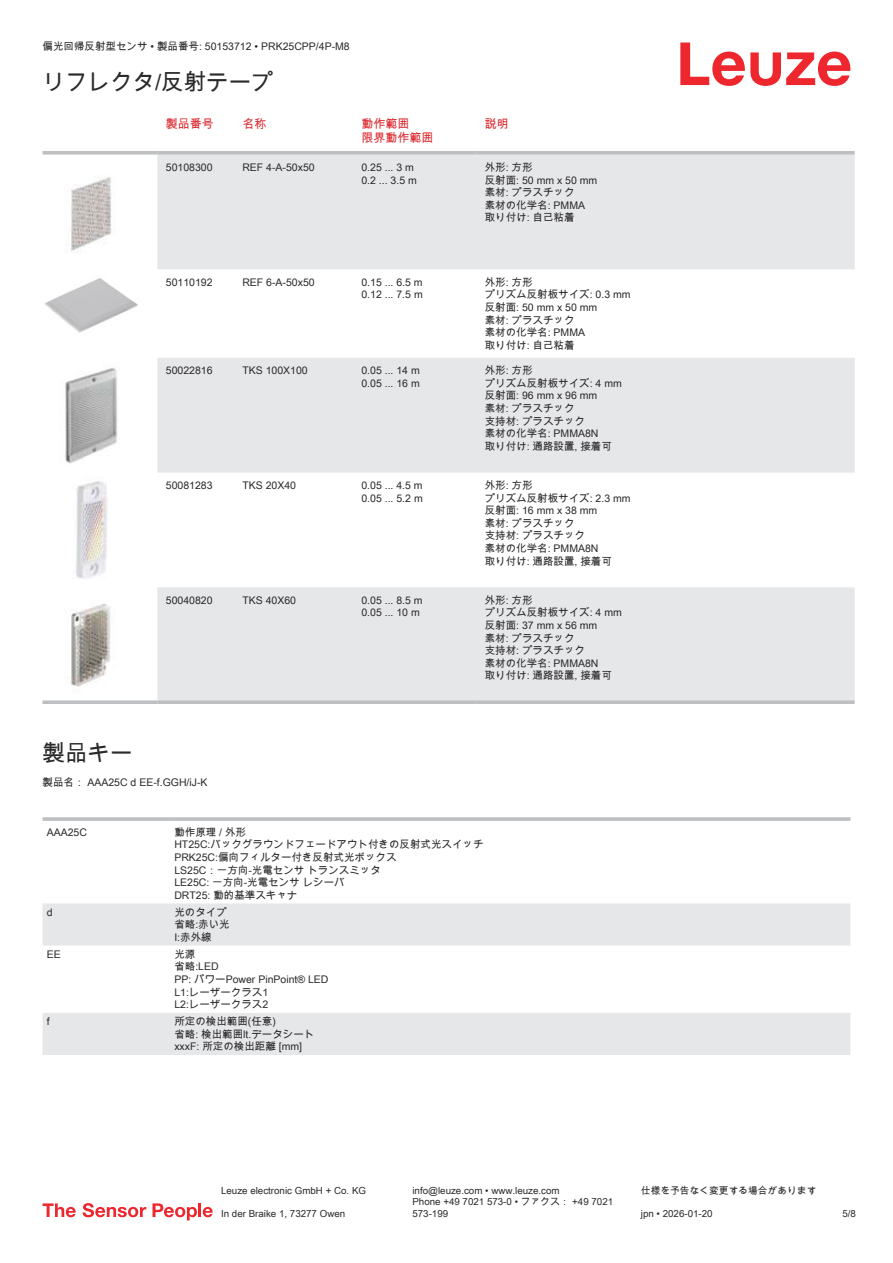
<style>
.page{position:relative;width:893px;height:1263px;background:#fff}
.page>*{position:absolute;margin:0;border:0;box-sizing:border-box;transform-origin:0 0}
.t1{font:22.5px "Arial Unicode MS";color:#2b292a}
.t2{font:12px/14.4px "Arial Unicode MS";color:#db2a30}
.t3{font:10.5px/12.6px "Arial Unicode MS";color:#2b292a}
.t4{font:9.75px/11.7px "Arial Unicode MS";color:#2b292a}
</style>
<div class="page">
<svg style="left:680px;top:43px;width:170px;height:43px"></svg>
<svg style="left:157px;top:155px;width:698px;height:545px;fill:#e6e7e9"></svg>
<svg style="left:43px;top:151px;width:114px;height:4px"></svg>
<svg style="left:157px;top:151px;width:77px;height:4px"></svg>
<svg style="left:234px;top:151px;width:119px;height:4px"></svg>
<svg style="left:353px;top:151px;width:123px;height:4px"></svg>
<svg style="left:476px;top:151px;width:379px;height:4px;background:#c1c3c5"></svg>
<svg style="left:43px;top:700px;width:114px;height:4px"></svg>
<svg style="left:157px;top:700px;width:77px;height:4px"></svg>
<svg style="left:234px;top:700px;width:119px;height:4px"></svg>
<svg style="left:353px;top:700px;width:123px;height:4px"></svg>
<svg style="left:476px;top:700px;width:379px;height:4px;background:#c1c3c5"></svg>
<img style="left:71px;top:177px;width:41px;height:75px">
<img style="left:44px;top:278px;width:94px;height:55px">
<img style="left:65px;top:368px;width:53px;height:96px">
<img style="left:73px;top:481px;width:34px;height:98px">
<img style="left:70px;top:603px;width:41px;height:84px">
<svg style="left:43px;top:903px;width:807px;height:152px;fill:#e6e7e9"></svg>
<svg style="left:43px;top:817px;width:127px;height:4px"></svg>
<hr style="left:170px;top:817px;width:680px;height:4px;background:#c4c6c8">
<svg style="left:43px;top:1203px;width:33px;height:14px"></svg>
<svg style="left:83px;top:1203px;width:63px;height:14px"></svg>
<svg style="left:153px;top:1203px;width:44px;height:17px"></svg>
<hr style="left:198px;top:1203px;width:3px;height:14px;background:#ed272d">
<svg style="left:203px;top:1207px;width:10px;height:10px"></svg>
<p class="t3" style="left:43px;top:40px;width:309px">偏光回帰反射型センサ • 製品番号: 50153712 • PRK25CPP/4P-M8</p>
<h1 class="t1" style="left:43px;top:66px;width:233px">リフレクタ/反射テープ</h1>
<p class="t2" style="left:166px;top:116px;width:49px">製品番号</p>
<p class="t2" style="left:242px;top:116px;width:25px">名称</p>
<p class="t2" style="left:361px;top:116px;width:74px">動作範囲<br>限界動作範囲</p>
<p class="t2" style="left:485px;top:116px;width:25px">説明</p>
<p class="t3" style="left:166px;top:161px;width:48px">50108300</p>
<p class="t3" style="left:242px;top:161px;width:74px">REF 4-A-50x50</p>
<p class="t3" style="left:361px;top:161px;width:57px">0.25 ... 3 m<br>0.2 ... 3.5 m</p>
<p class="t3" style="left:485px;top:161px;width:114px">外形: 方形<br>反射面: 50 mm x 50 mm素材: プラスチック<br>素材の化学名: PMMA取り付け: 自己粘着</p>
<h1 class="t1" style="left:43px;top:736px;width:91px">製品キー</h1>
<p class="t3" style="left:166px;top:276px;width:48px">50110192</p>
<p class="t3" style="left:242px;top:276px;width:74px">REF 6-A-50x50</p>
<p class="t3" style="left:361px;top:276px;width:63px">0.15 ... 6.5 m<br>0.12 ... 7.5 m</p>
<p class="t3" style="left:485px;top:276px;width:147px">外形: 方形<br>プリズム反射板サイズ: 0.3 mm反射面: 50 mm x 50 mm<br>素材: プラスチック<br>素材の化学名: PMMA<br>取り付け: 自己粘着</p>
<p class="t3" style="left:166px;top:364px;width:48px">50022816</p>
<p class="t3" style="left:242px;top:364px;width:67px">TKS 100X100</p>
<p class="t3" style="left:361px;top:364px;width:60px">0.05 ... 14 m<br>0.05 ... 16 m</p>
<p class="t3" style="left:485px;top:364px;width:139px">外形: 方形<br>プリズム反射板サイズ: 4 mm反射面: 96 mm x 96 mm<br>素材: プラスチック<br>支持材: プラスチック<br>素材の化学名: PMMA8N<br>取り付け: 通路設置, 接着可</p>
<p class="t3" style="left:166px;top:479px;width:48px">50081283</p>
<p class="t3" style="left:242px;top:479px;width:55px">TKS 20X40</p>
<p class="t3" style="left:361px;top:479px;width:63px">0.05 ... 4.5 m<br>0.05 ... 5.2 m</p>
<p class="t3" style="left:485px;top:479px;width:147px">外形: 方形<br>プリズム反射板サイズ: 2.3 mm反射面: 16 mm x 38 mm<br>素材: プラスチック<br>支持材: プラスチック<br>素材の化学名: PMMA8N<br>取り付け: 通路設置, 接着可</p>
<p class="t3" style="left:166px;top:594px;width:48px">50040820</p>
<p class="t3" style="left:242px;top:594px;width:55px">TKS 40X60</p>
<p class="t3" style="left:361px;top:594px;width:63px">0.05 ... 8.5 m<br>0.05 ... 10 m</p>
<p class="t3" style="left:485px;top:594px;width:139px">外形: 方形<br>プリズム反射板サイズ: 4 mm反射面: 37 mm x 56 mm<br>素材: プラスチック<br>支持材: プラスチック<br>素材の化学名: PMMA8N<br>取り付け: 通路設置, 接着可</p>
<p class="t3" style="left:43px;top:776px;width:167px">製品名： AAA25C d EE-f.GGH/iJ-K</p>
<p class="t3" style="left:47px;top:825px;width:42px">AAA25C</p>
<p class="t3" style="left:174px;top:825px;width:311px">動作原理 / 外形<br>HT25C:バックグラウンドフェードアウト付きの反射式光スイッチ<br>PRK25C:偏向フィルター付き反射式光ボックス<br>LS25C：一方向-光電センサ トランスミッタ<br>LE25C: 一方向-光電センサ レシーバ<br>DRT25: 動的基準スキャナ</p>
<p class="t3" style="left:47px;top:905px;width:7px">d</p>
<p class="t3" style="left:174px;top:905px;width:57px">光のタイプ省略:赤い光<br>I:赤外線</p>
<p class="t3" style="left:47px;top:947px;width:16px">EE</p>
<p class="t3" style="left:174px;top:947px;width:156px">光源<br>省略:LED<br>PP: パワーPower PinPoint® LED<br>L1:レーザークラス1<br>L2:レーザークラス2</p>
<p class="t3" style="left:47px;top:1015px;width:4px">f</p>
<p class="t3" style="left:174px;top:1015px;width:142px">所定の検出範囲(任意)<br>省略: 検出範囲lt.データシートxxxF: 所定の検出距離 [mm]</p>
<p class="t4" style="left:221px;top:1184px;width:146px">Leuze electronic GmbH + Co. KG</p>
<p class="t4" style="left:412px;top:1184px;width:149px">info@leuze.com • www.leuze.com</p>
<p class="t4" style="left:641px;top:1184px;width:177px">仕様を予告なく変更する場合があります</p>
<p class="t4" style="left:221px;top:1207px;width:126px">In der Braike 1, 73277 Owen</p>
<p class="t4" style="left:412px;top:1196px;width:202px">Phone +49 7021 573-0 • ファクス： +49 7021<br>573-199</p>
<p class="t4" style="left:641px;top:1207px;width:73px">jpn • 2026-01-20</p>
<p class="t4" style="left:842px;top:1207px;width:15px">5/8</p>
</div>
